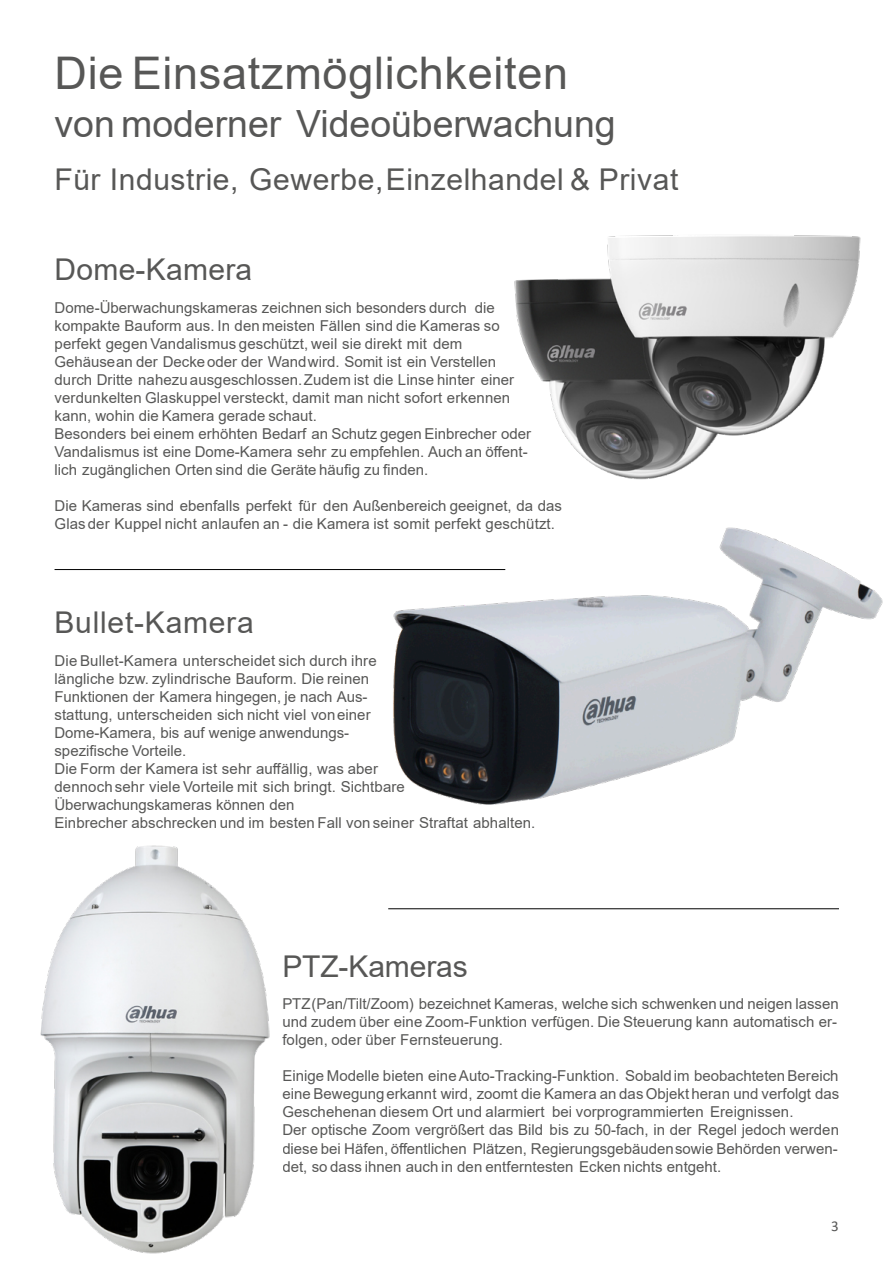
<style>
.page{position:relative;width:893px;height:1263px;background:#fff}
.page>*{position:absolute;margin:0;border:0;box-sizing:border-box;transform-origin:0 0}
.t1{font:45px "Arial";letter-spacing:.015em;color:#575756}
.t2{font:37.5px "Arial";color:#575756}
.t3{font:30px "Arial";letter-spacing:.02em;color:#575756}
.t4{font:30px "Arial";letter-spacing:-.005em;color:#575756}
.t5{font:15px/18px "Arial";color:#575756}
.t6{font:15px "Calibri";color:#575756}
</style>
<div class="page">
<hr style="left:55px;top:569px;width:450px;height:1px;background:#000">
<img style="left:381px;top:527px;width:502px;height:278px">
<img style="left:514px;top:235px;width:347px;height:245px">
<hr style="left:388px;top:908px;width:451px;height:1px;background:#000">
<img style="left:40px;top:845px;width:230px;height:409px">
<h1 class="t1" style="left:55px;top:56px;width:515px">Die Einsatzmöglichkeiten</h1>
<h2 class="t2" style="left:55px;top:109px;width:563px">von moderner Videoüberwachung</h2>
<h3 class="t3" style="left:54px;top:168px;width:625px">Für Industrie, Gewerbe, Einzelhandel &amp; Privat</h3>
<h3 class="t3" style="left:55px;top:258px;width:199px">Dome-Kamera</h3>
<p class="t5" style="left:55px;top:300px;width:478px">Dome-Überwachungskameras zeichnen sich besonders durch die kompakte Bauform aus. In den meisten Fällen sind die Kameras so perfekt gegen Vandalismus geschützt, weil sie direkt mit dem<br>Gehäuse an der Decke oder der Wand wird. Somit ist ein Verstellen durch Dritte nahezu ausgeschlossen. Zudem ist die Linse hinter einer verdunkelten Glaskuppel versteckt, damit man nicht sofort erkennen kann, wohin die Kamera gerade schaut.<br>Besonders bei einem erhöhten Bedarf an Schutz gegen Einbrecher oder Vandalismus ist eine Dome-Kamera sehr zu empfehlen. Auch an öffent&shy;lich zugänglichen Orten sind die Geräte häufig zu finden.</p>
<p class="t5" style="left:55px;top:498px;width:509px">Die Kameras sind ebenfalls perfekt für den Außenbereich geeignet, da das<br>Glas der Kuppel nicht anlaufen an - die Kamera ist somit perfekt geschützt.</p>
<h3 class="t3" style="left:55px;top:611px;width:201px">Bullet-Kamera</h3>
<p class="t5" style="left:54px;top:653px;width:482px">Die Bullet-Kamera unterscheidet sich durch ihre<br>längliche bzw. zylindrische Bauform. Die reinen<br>Funktionen der Kamera hingegen, je nach Aus-<br>stattung, unterscheiden sich nicht viel von einer<br>Dome-Kamera, bis auf wenige anwendungs-<br>spezifische Vorteile.<br>Die Form der Kamera ist sehr auffällig, was aber<br>dennoch sehr viele Vorteile mit sich bringt. Sichtbare Überwachungskameras können den<br>Einbrecher abschrecken und im besten Fall von seiner Straftat abhalten.</p>
<h3 class="t4" style="left:282px;top:955px;width:187px">PTZ-Kameras</h3>
<p class="t5" style="left:282px;top:996px;width:558px;text-align:justify">PTZ (Pan/Tilt/Zoom) bezeichnet Kameras, welche sich schwenken und neigen lassen und zudem über eine Zoom-Funktion verfügen. Die Steuerung kann automatisch er&shy;folgen, oder über Fernsteuerung.</p>
<p class="t5" style="left:282px;top:1068px;width:558px">Einige Modelle bieten eine Auto-Tracking-Funktion. Sobald im beobachteten Bereich eine Bewegung erkannt wird, zoomt die Kamera an das Objekt heran und verfolgt das Geschehen an diesem Ort und alarmiert bei vorprogrammierten Ereignissen.<br>Der optische Zoom vergrößert das Bild bis zu 50-fach, in der Regel jedoch werden diese bei Häfen, öffentlichen Plätzen, Regierungsgebäuden sowie Behörden verwen&shy;det, so dass ihnen auch in den entferntesten Ecken nichts entgeht.</p>
<p class="t6" style="left:831px;top:1220px;width:9px">3</p>
</div>
